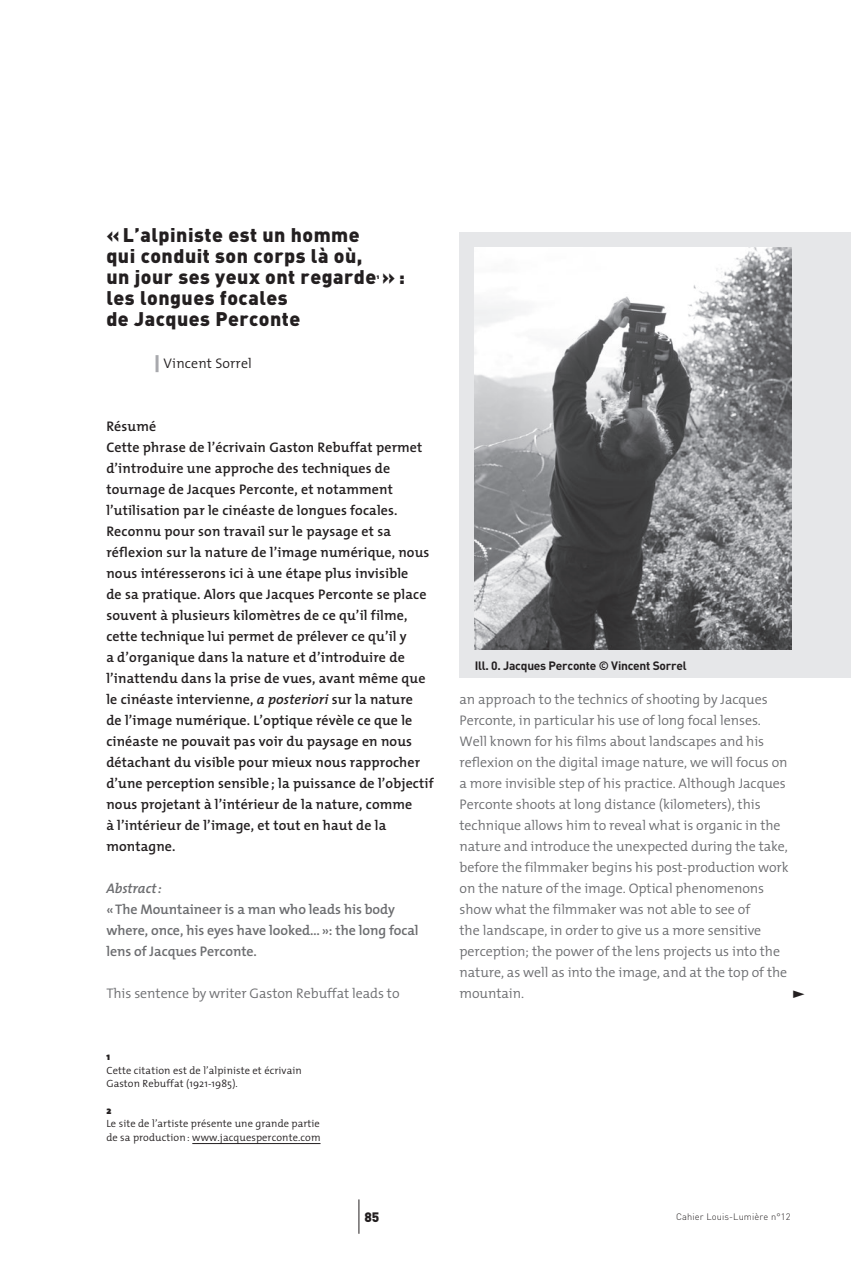
<style>
.page{position:relative;width:851px;height:1276px;background:#fff}
.page>*{position:absolute;margin:0;border:0;box-sizing:border-box;transform-origin:0 0}
.t1{font:900 19.5px/21px "DIN";letter-spacing:.025em;color:#231f20}
.t2{font:600 13.95px/21px "The Mix";letter-spacing:.01em;color:#231f20}
.t3{font:300 13.95px/21px "The Mix";letter-spacing:-.005em;color:#6c6d70}
.t4{font:600 13.95px/21px "The Mix";letter-spacing:-.005em;color:#6c6d70}
.t5{font:300 13.95px "The Mix";letter-spacing:.01em;color:#231f20}
.t6{font:italic 600 13.95px "The Mix";letter-spacing:-.005em;color:#6c6d70}
.t7{font:900 13.5px "DIN";color:#231f20}
.t8{font:700 12px "DIN";letter-spacing:-.02em;color:#231f20}
.t9{font:300 10.5px/13.5px "The Mix";letter-spacing:.01em;color:#231f20}
.t10{font:900 10.5px "The Mix";color:#231f20}
.t11{font:300 9.3px "DIN";letter-spacing:.01em;color:#231f20}
.t12{font:900 7.05px "The Mix";color:#231f20}
.s1{font-style:italic}
</style>
<div class="page">
<hr style="left:358px;top:1199px;width:1px;height:34px;background:#231f20">
<hr style="left:155px;top:355px;width:3px;height:17px;background:#a8a9ad">
<hr style="left:192px;top:1143px;width:128px;height:1px;background:#231f20">
<div style="left:459px;top:232px;width:391px;height:445px;background:#e6e7e9"></div>
<img style="left:474px;top:248px;width:317px;height:401px">
<h1 class="t1" style="left:106px;top:223px;width:300px">« L’alpiniste est un homme<br>qui conduit son corps là où,<br>un jour ses yeux ont regarde » :</h1>
<p class="t12" style="left:377px;top:271px;width:4px">1</p>
<h1 class="t1" style="left:106px;top:286px;width:195px">les longues focales de Jacques Perconte</h1>
<p class="t5" style="left:163px;top:352px;width:90px">Vincent Sorrel</p>
<p class="t2" style="left:106px;top:415px;width:328px">Résumé<br>Cette phrase de l’écrivain Gaston Rebuffat permet d’introduire une approche des techniques de tournage de Jacques Perconte, et notamment l’utilisation par le cinéaste de longues focales.<br>Reconnu pour son travail sur le paysage et sa réflexion sur la nature de l’image numérique, nous nous intéresserons ici à une étape plus invisible<br>de sa pratique. Alors que Jacques Perconte se place souvent à plusieurs kilomètres de ce qu’il filme, cette technique lui permet de prélever ce qu’il y<br>a d’organique dans la nature et d’introduire de l’inattendu dans la prise de vues, avant même que le cinéaste intervienne, <span class="s1">a posteriori</span> sur la nature<br>de l’image numérique. L’optique révèle ce que le cinéaste ne pouvait pas voir du paysage en nous détachant du visible pour mieux nous rapprocher d’une perception sensible ; la puissance de l’objectif nous projetant à l’intérieur de la nature, comme<br>à l’intérieur de l’image, et tout en haut de la montagne.</p>
<p class="t6" style="left:106px;top:877px;width:57px">Abstract:</p>
<p class="t4" style="left:106px;top:898px;width:314px">«The Mountaineer is a man who leads his body where, once, his eyes have looked…»: the long focal lens of Jacques Perconte.</p>
<p class="t3" style="left:106px;top:982px;width:295px">This sentence by writer Gaston Rebuffat leads to</p>
<p class="t10" style="left:106px;top:1048px;width:5px">1</p>
<p class="t9" style="left:106px;top:1063px;width:197px">Cette citation est de l’alpiniste et écrivain<br>Gaston Rebuffat (1921-1985).</p>
<p class="t10" style="left:106px;top:1101px;width:7px">2</p>
<p class="t9" style="left:106px;top:1116px;width:216px">Le site de l’artiste présente une grande partie de sa production: www.jacquesperconte.com</p>
<p class="t8" style="left:474px;top:657px;width:213px">Ill. 0. Jacques Perconte © Vincent Sorrel</p>
<p class="t3" style="left:459px;top:688px;width:330px">an approach to the technics of shooting by Jacques Perconte, in particular his use of long focal lenses.<br>Well known for his films about landscapes and his reflexion on the digital image nature, we will focus on a more invisible step of his practice. Although Jacques Perconte shoots at long distance (kilometers), this technique allows him to reveal what is organic in the nature and introduce the unexpected during the take, before the filmmaker begins his post-production work on the nature of the image. Optical phenomenons show what the filmmaker was not able to see of<br>the landscape, in order to give us a more sensitive perception; the power of the lens projects us into the nature, as well as into the image, and at the top of the mountain.</p>
<p class="t7" style="left:364px;top:1208px;width:17px">85</p>
<p class="t11" style="left:676px;top:1211px;width:116px">Cahier Louis-Lumière n°12</p>
</div>
